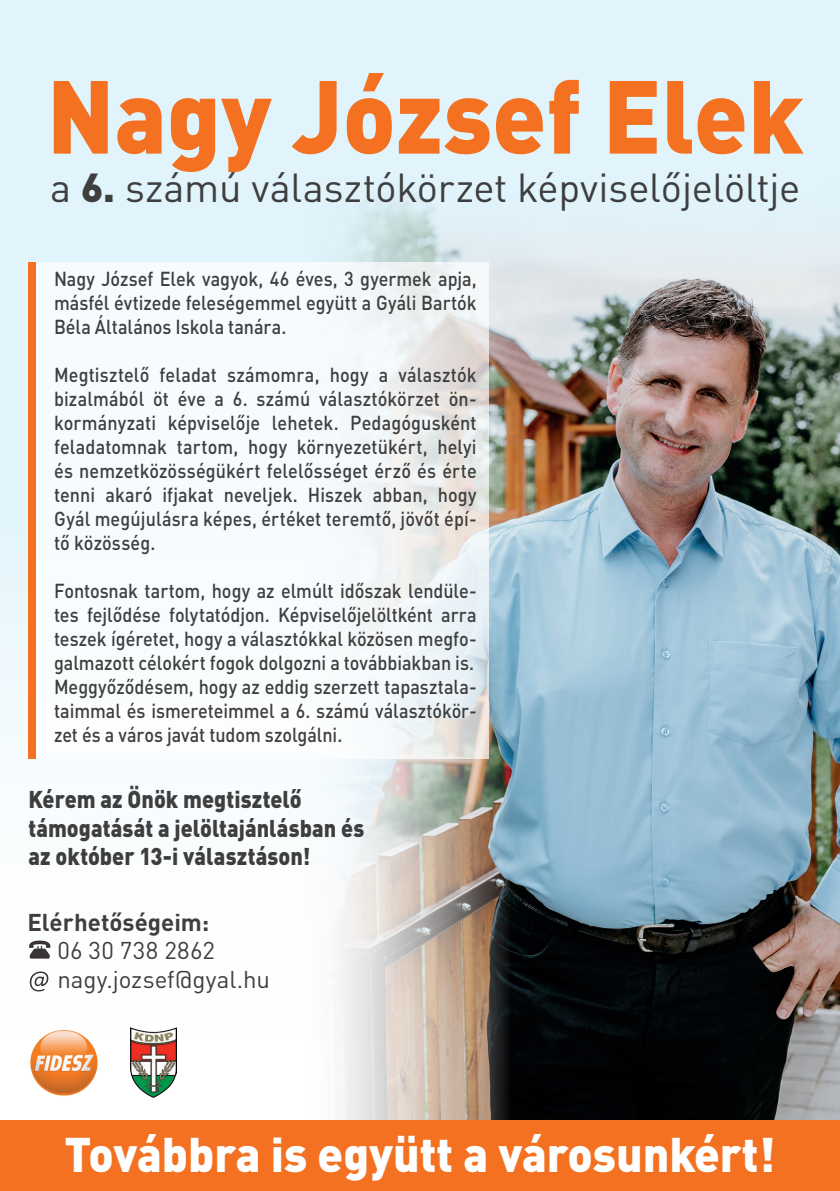
<style>
.page{position:relative;width:840px;height:1191px;background:#fff}
.page>*{position:absolute;margin:0;border:0;box-sizing:border-box;transform-origin:0 0}
.t1{font:900 102px "DIN Pro";color:#f37121;scale:.95 1}
.t2{font:900 48px "DIN Pro";color:#fff;scale:.96 1}
.t3{font:40px "DIN Pro";letter-spacing:-.005em;color:#3e3e3f}
.t4{font:900 24px "DIN Pro";letter-spacing:.005em;color:#3e3e3f;scale:.9 1}
.t5{font:24px "DIN Pro";letter-spacing:.01em;color:#3e3e3f}
.t6{font:700 24px "DIN Pro";color:#3e3e3f}
.t7{font:500 20px/24px "DIN Pro";color:#3e3e3f;text-align:justify;scale:.9 1}
.s1{font-weight:900}
</style>
<div class="page">
<div style="left:0;top:0;width:839px;height:1075px;background:linear-gradient(to bottom,#d9f1fb,#fefefe)"></div>
<img style="left:295px;top:169px;width:544px;height:951px">
<svg style="left:29px;top:940px;width:22px;height:18px"></svg>
<svg style="left:30px;top:971px;width:18px;height:20px"></svg>
<img style="left:130px;top:1027px;width:47px;height:70px">
<img style="left:28px;top:1027px;width:71px;height:69px">
<svg style="left:36px;top:262px;width:452px;height:497px;fill:#f5fbfe"></svg>
<div style="left:28px;top:262px;width:8px;height:497px;background:#f37121"></div>
<div style="left:0;top:1120px;width:839px;height:71px;background:#f37121"></div>
<p class="t1" style="left:47px;top:29px;width:797px">Nagy József Elek</p>
<p class="t3" style="left:50px;top:156px;width:751px">a <span class="s1">6.</span> számú választókörzet képviselőjelöltje</p>
<p class="t7" style="left:54px;top:264px;width:471px">Nagy József Elek vagyok, 46 éves, 3 gyermek apja, másfél évtizede feleségemmel együtt a Gyáli Bartók Béla Általános Iskola tanára.</p>
<p class="t7" style="left:54px;top:360px;width:471px">Megtisztelő feladat számomra, hogy a választók bizalmából öt éve a 6. számú választókörzet ön&shy;kormányzati képviselője lehetek. Pedagógusként feladatomnak tartom, hogy környezetükért, helyi és nemzetközösségükért felelősséget érző és érte tenni akaró ifjakat neveljek. Hiszek abban, hogy Gyál megújulásra képes, értéket teremtő, jövőt épí&shy;tő közösség.</p>
<p class="t7" style="left:54px;top:576px;width:471px">Fontosnak tartom, hogy az elmúlt időszak lendüle&shy;tes fejlődése folytatódjon. Képviselőjelöltként arra teszek ígéretet, hogy a választókkal közösen megfo&shy;galmazott célokért fogok dolgozni a továbbiakban is.</p>
<p class="t7" style="left:54px;top:672px;width:471px">Meggyőződésem, hogy az eddig szerzett tapasztala&shy;taimmal és ismereteimmel a 6. számú választókör&shy;zet és a város javát tudom szolgálni.</p>
<p class="t4" style="left:28px;top:778px;width:305px">Kérem az Önök megtisztelő</p>
<p class="t4" style="left:28px;top:807px;width:374px">támogatását a jelöltajánlásban és</p>
<p class="t4" style="left:28px;top:836px;width:314px">az október 13-i választáson!</p>
<p class="t6" style="left:27px;top:902px;width:183px">Elérhetőségeim:</p>
<p class="t5" style="left:57px;top:931px;width:159px">06 30 738 2862</p>
<p class="t5" style="left:57px;top:960px;width:214px">nagy.jozsef@gyal.hu</p>
<p class="t2" style="left:64px;top:1113px;width:741px">Továbbra is együtt a városunkért!</p>
</div>
